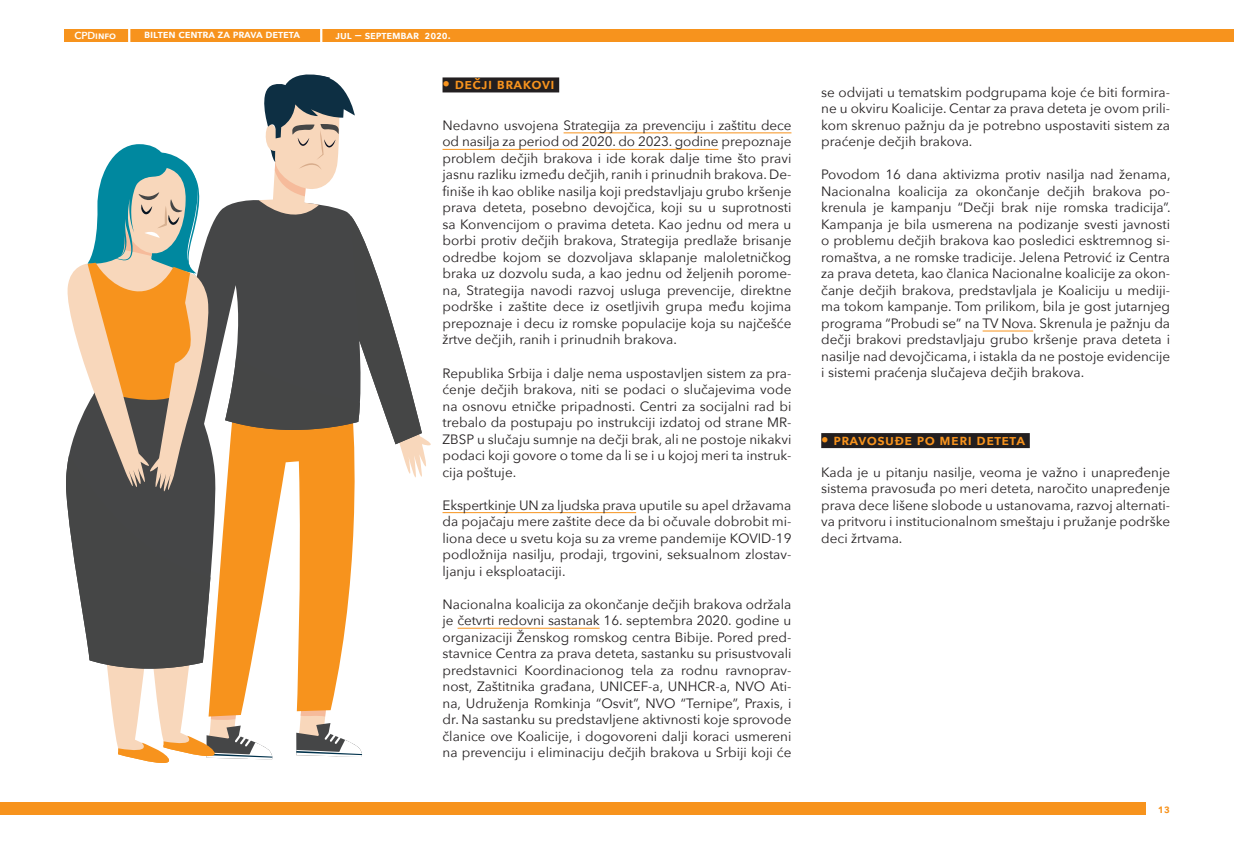
<style>
.page{position:relative;width:1234px;height:851px;background:#fff}
.page>*{position:absolute;margin:0;border:0;box-sizing:border-box;transform-origin:0 0}
.t1{font:600 15px "Avenir Next";letter-spacing:.03em;color:#f7931d}
.t2{font:13.5px/16.5px "Avenir Next";color:#231f20;text-align:justify}
.t3{font:600 12px "Avenir Next";color:#f7931d}
.t4{font:600 11.4px "Avenir Next";letter-spacing:-.01em;color:#fff}
.t5{font:600 10.2px "Avenir Next";letter-spacing:-.01em;color:#fff}
</style>
<div class="page">
<div style="left:64px;top:29px;width:1169px;height:13px;background:#f7931d"></div>
<div style="left:0;top:802px;width:1145px;height:13px;background:#f7931d"></div>
<svg style="left:128px;top:29px;width:2px;height:13px"></svg>
<svg style="left:320px;top:29px;width:2px;height:13px"></svg>
<div style="left:442px;top:77px;width:117px;height:15px;background:#231f20"></div>
<hr style="left:563px;top:132px;width:228px;height:1px;background:#f7931d">
<hr style="left:442px;top:149px;width:276px;height:1px;background:#f7931d">
<hr style="left:442px;top:512px;width:194px;height:1px;background:#f7931d">
<hr style="left:457px;top:627px;width:142px;height:1px;background:#f7931d">
<hr style="left:982px;top:330px;width:50px;height:1px;background:#f7931d">
<div style="left:821px;top:433px;width:208px;height:15px;background:#231f20"></div>
<svg style="left:66px;top:74px;width:365px;height:689px"></svg>
<p class="t5" style="left:75px;top:27px;width:43px">CPDinfo</p>
<p class="t4" style="left:144px;top:24px;width:157px">bilten centra za prava deteta</p>
<p class="t4" style="left:335px;top:25px;width:116px">jul − septembar 2020.</p>
<p class="t1" style="left:442px;top:71px;width:113px">• dečji brakovi</p>
<p class="t2" style="left:442px;top:116px;width:350px">Nedavno usvojena Strategija za prevenciju i zaštitu dece od nasilja za period od 2020. do 2023. godine prepoznaje problem dečjih brakova i ide korak dalje time što pravi jasnu razliku između dečjih, ranih i prinudnih brakova. De&shy;finiše ih kao oblike nasilja koji predstavljaju grubo kršenje prava deteta, posebno devojčica, koji su u suprotnosti sa Konvencijom o pravima deteta. Kao jednu od mera u borbi protiv dečjih brakova, Strategija predlaže brisanje odredbe kojom se dozvoljava sklapanje maloletničkog braka uz dozvolu suda, a kao jednu od željenih porome&shy;na, Strategija navodi razvoj usluga prevencije, direktne podrške i zaštite dece iz osetljivih grupa među kojima prepoznaje i decu iz romske populacije koja su najčešće žrtve dečjih, ranih i prinudnih brakova.</p>
<p class="t2" style="left:442px;top:364px;width:350px">Republika Srbija i dalje nema uspostavljen sistem za pra&shy;ćenje dečjih brakova, niti se podaci o slučajevima vode na osnovu etničke pripadnosti. Centri za socijalni rad bi trebalo da postupaju po instrukciji izdatoj od strane MR-ZBSP u slučaju sumnje na dečji brak, ali ne postoje nikakvi podaci koji govore o tome da li se i u kojoj meri ta instruk&shy;cija poštuje.</p>
<p class="t2" style="left:442px;top:496px;width:350px">Ekspertkinje UN za ljudska prava uputile su apel državama da pojačaju mere zaštite dece da bi očuvale dobrobit mi&shy;liona dece u svetu koja su za vreme pandemije KOVID-19 podložnija nasilju, prodaji, trgovini, seksualnom zlostav&shy;ljanju i eksploataciji.</p>
<p class="t2" style="left:442px;top:595px;width:350px">Nacionalna koalicija za okončanje dečjih brakova održala je četvrti redovni sastanak 16. septembra 2020. godine u organizaciji Ženskog romskog centra Bibije. Pored pred&shy;stavnice Centra za prava deteta, sastanku su prisustvovali predstavnici Koordinacionog tela za rodnu ravnoprav&shy;nost, Zaštitnika građana, UNICEF-a, UNHCR-a, NVO Ati&shy;na, Udruženja Romkinja “Osvit”, NVO “Ternipe”, Praxis, i dr. Na sastanku su predstavljene aktivnosti koje sprovode članice ove Koalicije, i dogovoreni dalji koraci usmereni na prevenciju i eliminaciju dečjih brakova u Srbiji koji će</p>
<p class="t2" style="left:821px;top:83px;width:350px">se odvijati u tematskim podgrupama koje će biti formira&shy;ne u okviru Koalicije. Centar za prava deteta je ovom prili&shy;kom skrenuo pažnju da je potrebno uspostaviti sistem za praćenje dečjih brakova.</p>
<p class="t2" style="left:821px;top:166px;width:351px">Povodom 16 dana aktivizma protiv nasilja nad ženama, Nacionalna koalicija za okončanje dečjih brakova po&shy;krenula je kampanju “Dečji brak nije romska tradicija”.<br>Kampanja je bila usmerena na podizanje svesti javnosti o problemu dečjih brakova kao posledici esktremnog si&shy;romaštva, a ne romske tradicije. Jelena Petrović iz Centra za prava deteta, kao članica Nacionalne koalicije za okon&shy;čanje dečjih brakova, predstavljala je Koaliciju u mediji&shy;ma tokom kampanje. Tom prilikom, bila je gost jutarnjeg programa “Probudi se” na TV Nova. Skrenula je pažnju da dečji brakovi predstavljaju grubo kršenje prava deteta i nasilje nad devojčicama, i istakla da ne postoje evidencije i sistemi praćenja slučajeva dečjih brakova.</p>
<p class="t1" style="left:821px;top:427px;width:205px">• pravosuđe po meri deteta</p>
<p class="t2" style="left:821px;top:463px;width:350px">Kada je u pitanju nasilje, veoma je važno i unapređenje sistema pravosuđa po meri deteta, naročito unapređenje prava dece lišene slobode u ustanovama, razvoj alternati&shy;va pritvoru i institucionalnom smeštaju i pružanje podrške deci žrtvama.</p>
<p class="t3" style="left:1157px;top:798px;width:14px">13</p>
</div>
